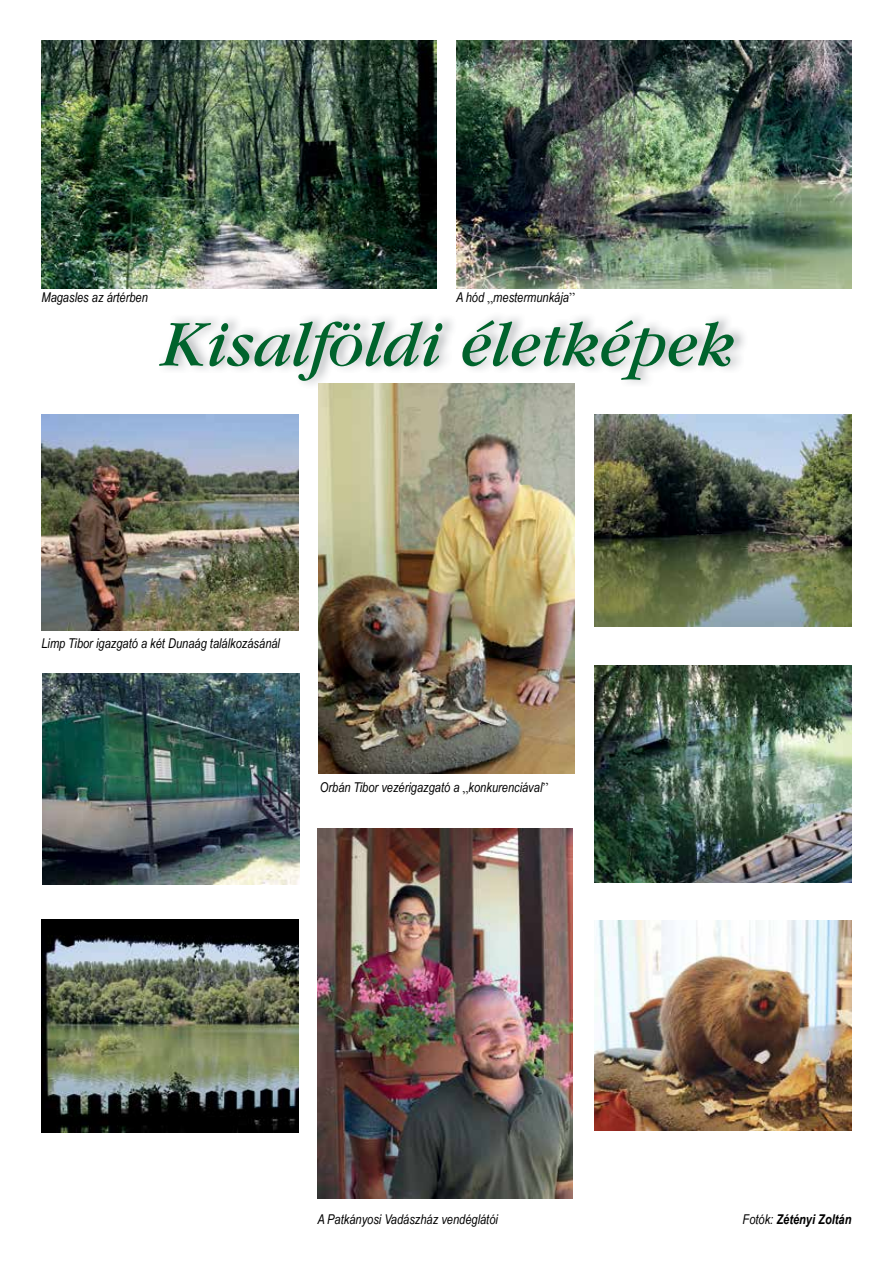
<style>
.page{position:relative;width:893px;height:1263px;background:#fff}
.page>*{position:absolute;margin:0;border:0;box-sizing:border-box;transform-origin:0 0}
.t1{font:italic 67.5px "H Garamond";color:#00632c}
.t2{font:italic 13.5px "Arial Narrow";color:#000}
.t3{font:italic 700 13.5px "Arial Narrow";color:#000}
.s1{font-family:"Times New Roman";font-style:normal}
.s2{font-weight:400}
</style>
<div class="page">
<img style="left:319px;top:383px;width:255px;height:391px">
<img style="left:594px;top:921px;width:257px;height:210px">
<img style="left:318px;top:828px;width:255px;height:370px">
<img style="left:594px;top:414px;width:257px;height:213px">
<img style="left:41px;top:414px;width:258px;height:216px">
<img style="left:43px;top:673px;width:257px;height:211px">
<img style="left:41px;top:920px;width:258px;height:212px">
<img style="left:594px;top:665px;width:257px;height:217px">
<img style="left:41px;top:41px;width:396px;height:247px">
<img style="left:456px;top:41px;width:395px;height:247px">
<p class="t2" style="left:41px;top:288px;width:108px">Magasles az ártérben</p>
<p class="t2" style="left:456px;top:288px;width:120px">A hód <span class="s1">„</span>mestermunkája<span class="s1">”</span></p>
<h1 class="t1" style="left:160px;top:308px;width:577px">Kisalföldi életképek</h1>
<p class="t2" style="left:41px;top:634px;width:240px">Limp Tibor igazgató a két Dunaág találkozásánál</p>
<p class="t2" style="left:320px;top:778px;width:230px">Orbán Tibor vezérigazgató a <span class="s1">„</span>konkurenciával<span class="s1">”</span></p>
<p class="t2" style="left:318px;top:1210px;width:182px">A Patkányosi Vadászház vendéglátói</p>
<p class="t3" style="left:743px;top:1209px;width:110px"><span class="s2">Fotók:</span> Zétényi Zoltán</p>
</div>
